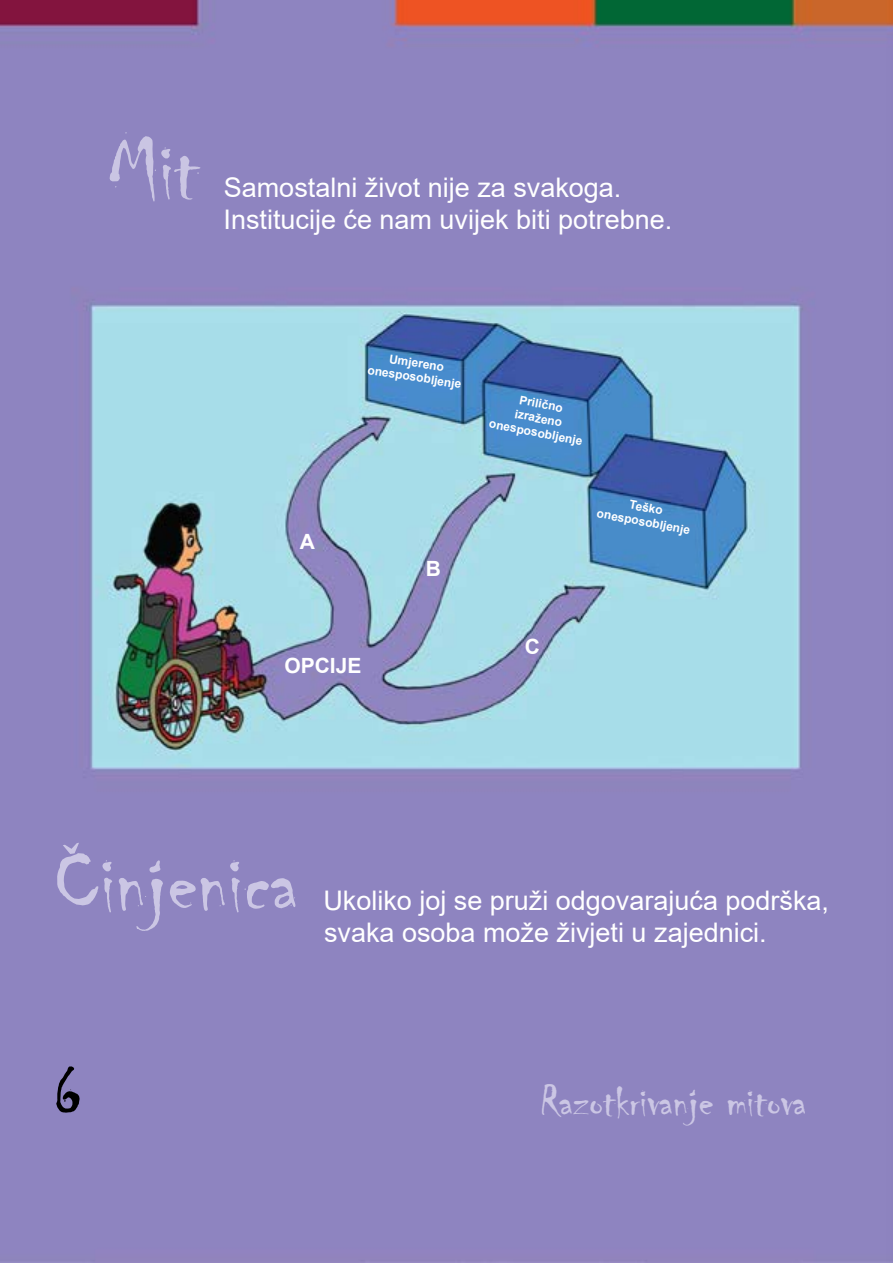
<style>
.page{position:relative;width:893px;height:1263px;background:#fff}
.page>*{position:absolute;margin:0;border:0;box-sizing:border-box;transform-origin:0 0}
.t1{font:90px "Chiller";color:#cbc6e4}
.t2{font:90px "Chiller";color:#cac5e3}
.t3{font:72px "Chiller";color:#000}
.t4{font:45px "Chiller";color:#cbc6e4}
.t5{font:27px/32.4px "Arial";color:#fff}
.t6{font:700 21px "Arial";color:#fff}
.t7{font:700 12px/14.4px "Arial";color:#fff;text-align:center}
</style>
<div class="page">
<img style="left:0;top:0;width:893px;height:1263px">
<svg style="left:63px;top:843px;width:16px;height:11px"></svg>
<h1 class="t2" style="left:108px;top:120px;width:93px">Mit</h1>
<p class="t5" style="left:224px;top:171px;width:450px">Samostalni život nije za svakoga.<br>Institucije će nam uvijek biti potrebne.</p>
<p class="t7" style="left:371px;top:348px;width:96px;rotate:9deg">Umjereno onesposobljenje</p>
<p class="t6" style="left:300px;top:526px;width:17px">A</p>
<p class="t6" style="left:426px;top:554px;width:17px">B</p>
<p class="t6" style="left:284px;top:651px;width:79px">OPCIJE</p>
<p class="t7" style="left:496px;top:388px;width:96px;rotate:11deg">Prilično izraženo onesposobljenje</p>
<p class="t7" style="left:601px;top:491px;width:96px;rotate:11deg">Teško onesposobljenje</p>
<p class="t6" style="left:525px;top:632px;width:17px">C</p>
<h1 class="t1" style="left:54px;top:833px;width:246px">Cinjenica</h1>
<p class="t5" style="left:323px;top:884px;width:507px">Ukoliko joj se pruži odgovarajuća podrška, svaka osoba može živjeti u zajednici.</p>
<h2 class="t3" style="left:54px;top:1054px;width:29px">6</h2>
<h3 class="t4" style="left:540px;top:1076px;width:268px">Razotkrivanje mitova</h3>
</div>
